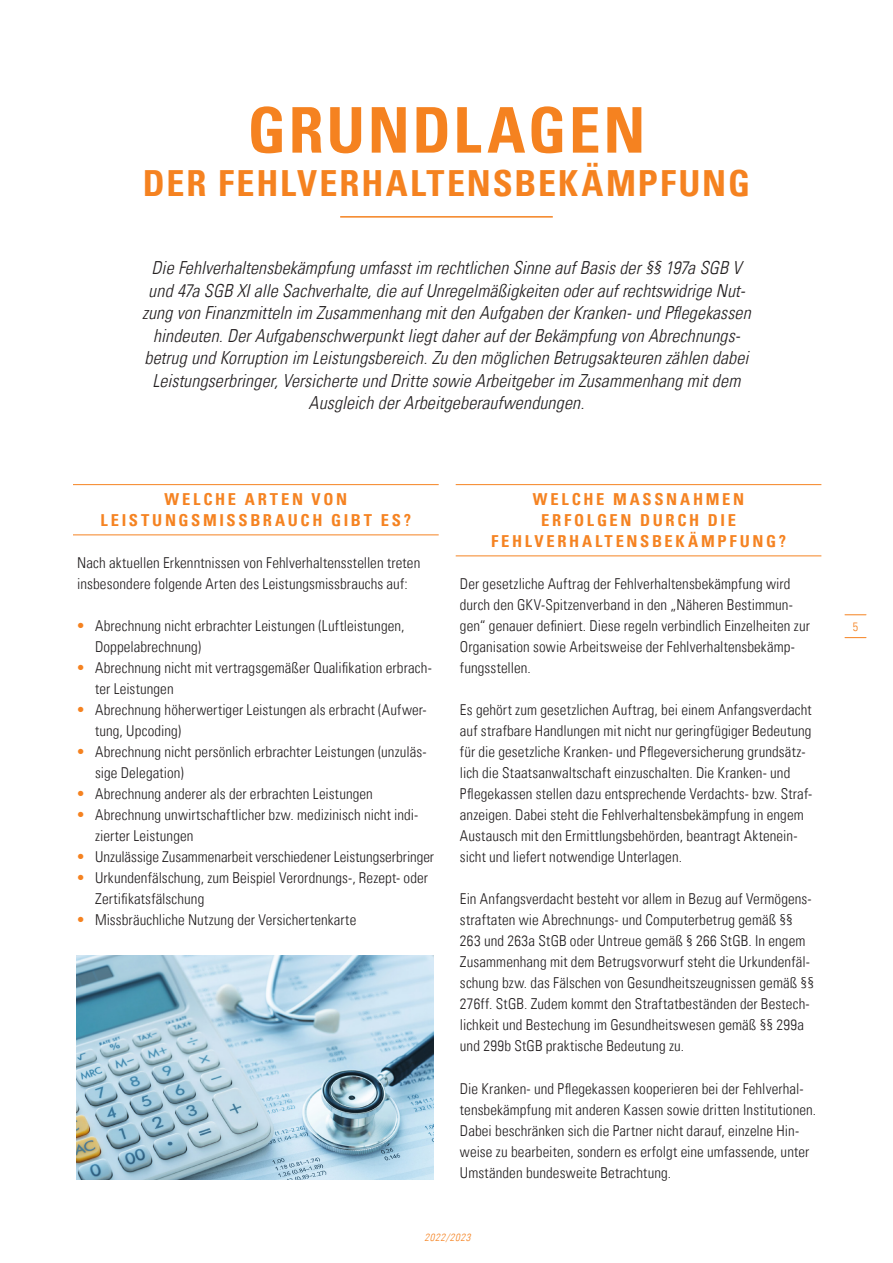
<style>
.page{position:relative;width:893px;height:1263px;background:#fff}
.page>*{position:absolute;margin:0;border:0;box-sizing:border-box;transform-origin:0 0}
.t1{font:63px "Univers Com 67 Bold Cond";letter-spacing:.04em;color:#f58220}
.t2{font:36px "Univers Com 67 Bold Cond";letter-spacing:.055em;color:#f58220}
.t3{font:18px/22.5px "Univers Com 47 Light Cond Obl";letter-spacing:.005em;color:#231f20;text-align:center}
.t4{font:16.5px/21px "Univers Com 67 Bold Cond";letter-spacing:.16em;color:#f58322;text-align:center}
.t5{font:15px/21px "Univers Com 47 Light Cond";letter-spacing:.005em;color:#231f20}
.t6{font:12px "Univers Com 47 Light Cond";color:#f58220}
.t7{font:10.5px "Univers Com 47 Light Cond Obl";letter-spacing:.065em;color:#f58220}
</style>
<div class="page">
<svg style="left:845px;top:614px;width:21px;height:1px"></svg>
<svg style="left:845px;top:637px;width:21px;height:1px"></svg>
<hr style="left:340px;top:216px;width:213px;height:2px;background:#f58220">
<hr style="left:73px;top:534px;width:366px;height:1px;background:#f58322">
<hr style="left:73px;top:484px;width:366px;height:1px;background:#f58322">
<hr style="left:456px;top:555px;width:365px;height:1px;background:#f58322">
<hr style="left:456px;top:484px;width:365px;height:1px;background:#f58322">
<img style="left:77px;top:955px;width:357px;height:224px">
<h1 class="t1" style="left:248px;top:92px;width:399px">GRUNDLAGEN</h1>
<h2 class="t2" style="left:143px;top:161px;width:609px">DER FEHLVERHALTENSBEKÄMPFUNG</h2>
<p class="t3" style="left:142px;top:257px;width:610px">Die Fehlverhaltensbekämpfung umfasst im rechtlichen Sinne auf Basis der §§ 197a SGB V und 47a SGB XI alle Sachverhalte, die auf Unregelmäßigkeiten oder auf rechtswidrige Nut&shy;zung von Finanzmitteln im Zusammenhang mit den Aufgaben der Kranken- und Pflegekassen hindeuten. Der Aufgabenschwerpunkt liegt daher auf der Bekämpfung von Abrechnungs&shy;betrug und Korruption im Leistungsbereich. Zu den möglichen Betrugsakteuren zählen dabei Leistungserbringer, Versicherte und Dritte sowie Arbeitgeber im Zusammenhang mit dem Ausgleich der Arbeitgeberaufwendungen.</p>
<p class="t4" style="left:101px;top:489px;width:312px">WELCHE ARTEN VON<br>LEISTUNGSMISSBRAUCH GIBT ES?</p>
<p class="t5" style="left:77px;top:552px;width:345px">Nach aktuellen Erkenntnissen von Fehlverhaltensstellen treten insbesondere folgende Arten des Leistungsmissbrauchs auf:</p>
<p class="t5" style="left:95px;top:615px;width:340px">Abrechnung nicht erbrachter Leistungen (Luftleistungen, Doppelabrechnung)<br>Abrechnung nicht mit vertragsgemäßer Qualifikation erbrach&shy;ter Leistungen<br>Abrechnung höherwertiger Leistungen als erbracht (Aufwer&shy;tung, Upcoding)<br>Abrechnung nicht persönlich erbrachter Leistungen (unzuläs&shy;sige Delegation)<br>Abrechnung anderer als der erbrachten Leistungen Abrechnung unwirtschaftlicher bzw. medizinisch nicht indi&shy;zierter Leistungen<br>Unzulässige Zusammenarbeit verschiedener Leistungserbringer Urkundenfälschung, zum Beispiel Verordnungs-, Rezept- oder Zertifikatsfälschung<br>Missbräuchliche Nutzung der Versichertenkarte</p>
<p class="t4" style="left:491px;top:489px;width:296px">WELCHE MASSNAHMEN<br>ERFOLGEN DURCH DIE<br>FEHLVERHALTENSBEKÄMPFUNG?</p>
<p class="t5" style="left:460px;top:573px;width:351px">Der gesetzliche Auftrag der Fehlverhaltensbekämpfung wird durch den GKV-Spitzenverband in den „Näheren Bestimmun&shy;gen“ genauer definiert. Diese regeln verbindlich Einzelheiten zur Organisation sowie Arbeitsweise der Fehlverhaltensbekämp&shy;fungsstellen.</p>
<p class="t5" style="left:460px;top:699px;width:354px">Es gehört zum gesetzlichen Auftrag, bei einem Anfangsverdacht auf strafbare Handlungen mit nicht nur geringfügiger Bedeutung für die gesetzliche Kranken- und Pflegeversicherung grundsätz&shy;lich die Staatsanwaltschaft einzuschalten. Die Kranken- und Pflegekassen stellen dazu entsprechende Verdachts- bzw. Straf&shy;anzeigen. Dabei steht die Fehlverhaltensbekämpfung in engem Austausch mit den Ermittlungsbehörden, beantragt Aktenein&shy;sicht und liefert notwendige Unterlagen.</p>
<p class="t5" style="left:460px;top:888px;width:356px">Ein Anfangsverdacht besteht vor allem in Bezug auf Vermögens&shy;straftaten wie Abrechnungs- und Computerbetrug gemäß §§ 263 und 263a StGB oder Untreue gemäß § 266 StGB. In engem Zusammenhang mit dem Betrugsvorwurf steht die Urkundenfäl&shy;schung bzw. das Fälschen von Gesundheitszeugnissen gemäß §§ 276ff. StGB. Zudem kommt den Straftatbeständen der Bestech&shy;lichkeit und Bestechung im Gesundheitswesen gemäß §§ 299a und 299b StGB praktische Bedeutung zu.</p>
<p class="t5" style="left:460px;top:1078px;width:358px">Die Kranken- und Pflegekassen kooperieren bei der Fehlverhal&shy;tensbekämpfung mit anderen Kassen sowie dritten Institutionen.<br>Dabei beschränken sich die Partner nicht darauf, einzelne Hin&shy;weise zu bearbeiten, sondern es erfolgt eine umfassende, unter Umständen bundesweite Betrachtung.</p>
<p class="t7" style="left:425px;top:1231px;width:47px">2022/2023</p>
<p class="t6" style="left:853px;top:620px;width:7px">5</p>
</div>
